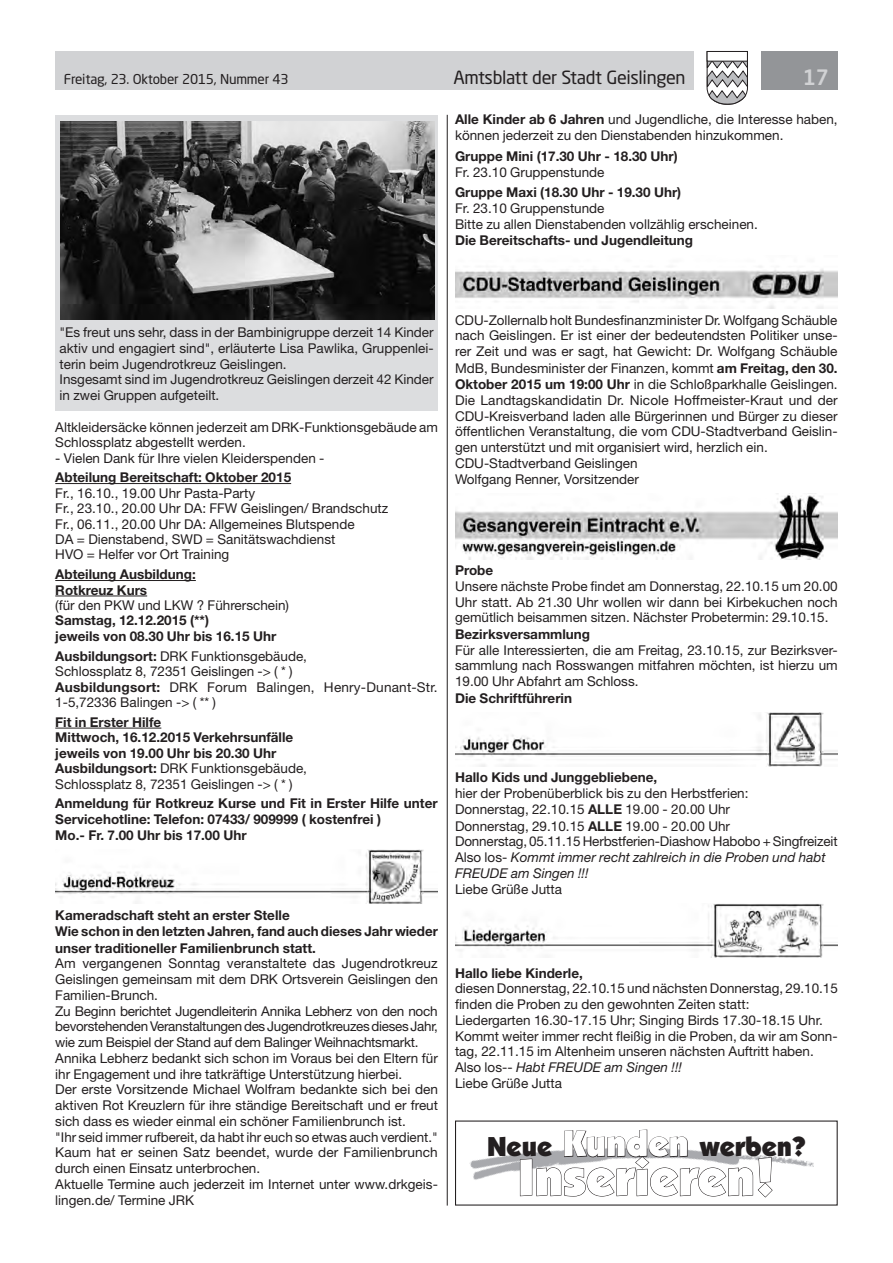
<style>
.page{position:relative;width:893px;height:1263px;background:#fff}
.page>*{position:absolute;margin:0;border:0;box-sizing:border-box;transform-origin:0 0}
.t1{font:900 51px "Kabel SB";color:#fff}
.t2{font:900 27px "Kabel SB";color:#231f20}
.t3{font:500 21px "Neo Sans Std";color:#d1d2d4}
.t4{font:18px "Neo Sans Std";letter-spacing:-.02em;color:#231f20}
.t5{font:13.5px/15.8px "Helvetica Neue LT Std";color:#231f20}
.t6{font:700 13.5px/15.5px "Helvetica Neue LT Std";color:#231f20}
.t7{font:13.5px "Neo Sans Std";letter-spacing:-.015em;color:#231f20}
.s1{font-weight:700}
.s2{font-weight:400}
.s3{font-style:italic}
.s4{font-size:36px;color:#fff}
</style>
<div class="page">
<div style="left:55px;top:51px;width:639px;height:38px;background:#d1d2d4"></div>
<div style="left:761px;top:51px;width:77px;height:38px;background:#939598"></div>
<svg style="left:706px;top:51px;width:42px;height:54px"></svg>
<div style="left:707px;top:51px;width:41px;height:10px;background:#fff;border:1px solid #231f20"></div>
<div style="left:55px;top:115px;width:383px;height:295px;background:#dcdddf"></div>
<hr style="left:447px;top:115px;width:1px;height:1090px;background:#231f20">
<hr style="left:55px;top:483px;width:236px;height:1px;background:#231f20">
<hr style="left:55px;top:580px;width:141px;height:1px;background:#231f20">
<hr style="left:55px;top:596px;width:92px;height:1px;background:#231f20">
<hr style="left:55px;top:728px;width:106px;height:1px;background:#231f20">
<img style="left:55px;top:849px;width:383px;height:54px">
<img style="left:455px;top:266px;width:383px;height:43px">
<img style="left:455px;top:493px;width:383px;height:66px">
<img style="left:455px;top:712px;width:383px;height:54px">
<img style="left:455px;top:904px;width:383px;height:53px">
<img style="left:61px;top:121px;width:374px;height:198px">
<svg style="left:469px;top:1129px;width:345px;height:69px"></svg>
<p class="t7" style="left:64px;top:71px;width:226px">Freitag, 23. Oktober 2015, Nummer 43</p>
<h3 class="t4" style="left:453px;top:66px;width:234px">Amtsblatt der Stadt Geislingen</h3>
<h3 class="t3" style="left:803px;top:64px;width:28px">17</h3>
<p class="t5" style="left:455px;top:112px;width:384px"><span class="s1">Alle Kinder ab 6 Jahren</span> und Jugendliche, die Interesse haben, können jederzeit zu den Dienstabenden hinzukommen.</p>
<p class="t6" style="left:455px;top:148px;width:224px">Gruppe Mini (17.30 Uhr - 18.30 Uhr)</p>
<p class="t5" style="left:455px;top:164px;width:151px">Fr. 23.10 Gruppenstunde</p>
<p class="t6" style="left:455px;top:185px;width:228px">Gruppe Maxi (18.30 Uhr - 19.30 Uhr)</p>
<p class="t5" style="left:455px;top:200px;width:304px">Fr. 23.10 Gruppenstunde<br>Bitte zu allen Dienstabenden vollzählig erscheinen.</p>
<p class="t6" style="left:455px;top:233px;width:240px">Die Bereitschafts- und Jugendleitung</p>
<p class="t5" style="left:60px;top:324px;width:376px">"Es freut uns sehr, dass in der Bambinigruppe derzeit 14 Kinder aktiv und engagiert sind", erläuterte Lisa Pawlika, Gruppenlei&shy;terin beim Jugendrotkreuz Geislingen.<br>Insgesamt sind im Jugendrotkreuz Geislingen derzeit 42 Kinder in zwei Gruppen aufgeteilt.</p>
<p class="t5" style="left:55px;top:419px;width:384px">Altkleidersäcke können jederzeit am DRK-Funktionsgebäude am<br>Schlossplatz abgestellt werden.</p>
<p class="t5" style="left:55px;top:450px;width:271px">- Vielen Dank für Ihre vielen Kleiderspenden -</p>
<p class="t6" style="left:55px;top:469px;width:237px">Abteilung Bereitschaft: Oktober 2015</p>
<p class="t5" style="left:55px;top:485px;width:334px">Fr., 16.10., 19.00 Uhr Pasta-Party<br>Fr., 23.10., 20.00 Uhr DA: FFW Geislingen/ Brandschutz Fr., 06.11., 20.00 Uhr DA: Allgemeines Blutspende<br>DA = Dienstabend, SWD = Sanitätswachdienst<br>HVO = Helfer vor Ort Training</p>
<p class="t6" style="left:55px;top:566px;width:142px">Abteilung Ausbildung:<br>Rotkreuz Kurs</p>
<p class="t5" style="left:55px;top:597px;width:235px">(für den PKW und LKW ? Führerschein)</p>
<p class="t6" style="left:55px;top:613px;width:223px">Samstag, 12.12.2015 (**)<br>jeweils von 08.30 Uhr bis 16.15 Uhr</p>
<p class="t5" style="left:55px;top:648px;width:384px"><span class="s1">Ausbildungsort:</span> DRK Funktionsgebäude,<br>Schlossplatz 8, 72351 Geislingen -&gt; ( * )<br><span class="s1">Ausbildungsort:</span> DRK Forum Balingen, Henry-Dunant-Str.<br>1-5,72336 Balingen -&gt; ( ** )</p>
<p class="t6" style="left:55px;top:714px;width:253px">Fit in Erster Hilfe<br>Mittwoch, 16.12.2015 Verkehrsunfälle jeweils von 19.00 Uhr bis 20.30 Uhr Ausbildungsort: <span class="s2">DRK Funktionsgebäude, Schlossplatz 8, 72351 Geislingen -&gt; ( * )</span></p>
<p class="t6" style="left:55px;top:795px;width:384px">Anmeldung für Rotkreuz Kurse und Fit in Erster Hilfe unter<br>Servicehotline: Telefon: 07433/ 909999 ( kostenfrei )<br>Mo.- Fr. 7.00 Uhr bis 17.00 Uhr</p>
<p class="t6" style="left:55px;top:906px;width:384px;line-height:16.5px">Kameradschaft steht an erster Stelle<br>Wie schon in den letzten Jahren, fand auch dieses Jahr wieder unser traditioneller Familienbrunch statt.</p>
<p class="t5" style="left:55px;top:955px;width:384px">Am vergangenen Sonntag veranstaltete das Jugendrotkreuz Geislingen gemeinsam mit dem DRK Ortsverein Geislingen den Familien-Brunch.<br>Zu Beginn berichtet Jugendleiterin Annika Lebherz von den noch bevorstehenden Veranstaltungen des Jugendrotkreuzes dieses Jahr, wie zum Beispiel der Stand auf dem Balinger Weihnachtsmarkt.<br>Annika Lebherz bedankt sich schon im Voraus bei den Eltern für ihr Engagement und ihre tatkräftige Unterstützung hierbei.<br>Der erste Vorsitzende Michael Wolfram bedankte sich bei den aktiven Rot Kreuzlern für ihre ständige Bereitschaft und er freut sich dass es wieder einmal ein schöner Familienbrunch ist.<br>"Ihr seid immer rufbereit, da habt ihr euch so etwas auch verdient." Kaum hat er seinen Satz beendet, wurde der Familienbrunch durch einen Einsatz unterbrochen.<br>Aktuelle Termine auch jederzeit im Internet unter www.drkgeis&shy;lingen.de/ Termine JRK</p>
<p class="t5" style="left:455px;top:312px;width:384px">CDU-Zollernalb holt Bundesfinanzminister Dr. Wolfgang Schäuble nach Geislingen. Er ist einer der bedeutendsten Politiker unse&shy;rer Zeit und was er sagt, hat Gewicht: Dr. Wolfgang Schäuble MdB, Bundesminister der Finanzen, kommt <span class="s1">am Freitag, den 30.<br>Oktober 2015 um 19:00 Uhr</span> in die Schloßparkhalle Geislingen.<br>Die Landtagskandidatin Dr. Nicole Hoffmeister-Kraut und der CDU-Kreisverband laden alle Bürgerinnen und Bürger zu dieser öffentlichen Veranstaltung, die vom CDU-Stadtverband Geislin&shy;gen unterstützt und mit organisiert wird, herzlich ein.<br>CDU-Stadtverband Geislingen<br>Wolfgang Renner, Vorsitzender</p>
<p class="t6" style="left:455px;top:562px;width:40px">Probe</p>
<p class="t5" style="left:455px;top:578px;width:384px;text-align:justify">Unsere nächste Probe findet am Donnerstag, 22.10.15 um 20.00<br>Uhr statt. Ab 21.30 Uhr wollen wir dann bei Kirbekuchen noch gemütlich beisammen sitzen. Nächster Probetermin: 29.10.15.</p>
<p class="t6" style="left:455px;top:626px;width:137px">Bezirksversammlung</p>
<p class="t5" style="left:455px;top:642px;width:384px;text-align:justify">Für alle Interessierten, die am Freitag, 23.10.15, zur Bezirksver&shy;sammlung nach Rosswangen mitfahren möchten, ist hierzu um 19.00 Uhr Abfahrt am Schloss.</p>
<p class="t6" style="left:455px;top:690px;width:119px">Die Schriftführerin</p>
<p class="t6" style="left:455px;top:769px;width:204px">Hallo Kids und Junggebliebene,</p>
<p class="t5" style="left:455px;top:785px;width:384px">hier der Probenüberblick bis zu den Herbstferien:<br>Donnerstag, 22.10.15 <span class="s1">ALLE</span> 19.00 - 20.00 Uhr<br>Donnerstag, 29.10.15 <span class="s1">ALLE</span> 19.00 - 20.00 Uhr<br>Donnerstag, 05.11.15 Herbstferien-Diashow Habobo + Singfreizeit Also los- <span class="s3">Kommt immer recht zahlreich in die Proben und habt FREUDE am Singen !!!</span></p>
<p class="t5" style="left:455px;top:881px;width:109px">Liebe Grüße Jutta</p>
<p class="t6" style="left:455px;top:965px;width:129px">Hallo liebe Kinderle,</p>
<p class="t5" style="left:455px;top:980px;width:384px">diesen Donnerstag, 22.10.15 und nächsten Donnerstag, 29.10.15 finden die Proben zu den gewohnten Zeiten statt:<br>Liedergarten 16.30-17.15 Uhr; Singing Birds 17.30-18.15 Uhr.<br>Kommt weiter immer recht fleißig in die Proben, da wir am Sonn&shy;tag, 22.11.15 im Altenheim unseren nächsten Auftritt haben.<br>Also los-- <span class="s3">Habt FREUDE am Singen !!!<br></span>Liebe Grüße Jutta</p>
<h2 class="t2" style="left:487px;top:1131px;width:320px">Neue <span class="s4">Kunden</span> werben?</h2>
<h1 class="t1" style="left:518px;top:1147px;width:259px">Inserieren!</h1>
</div>
